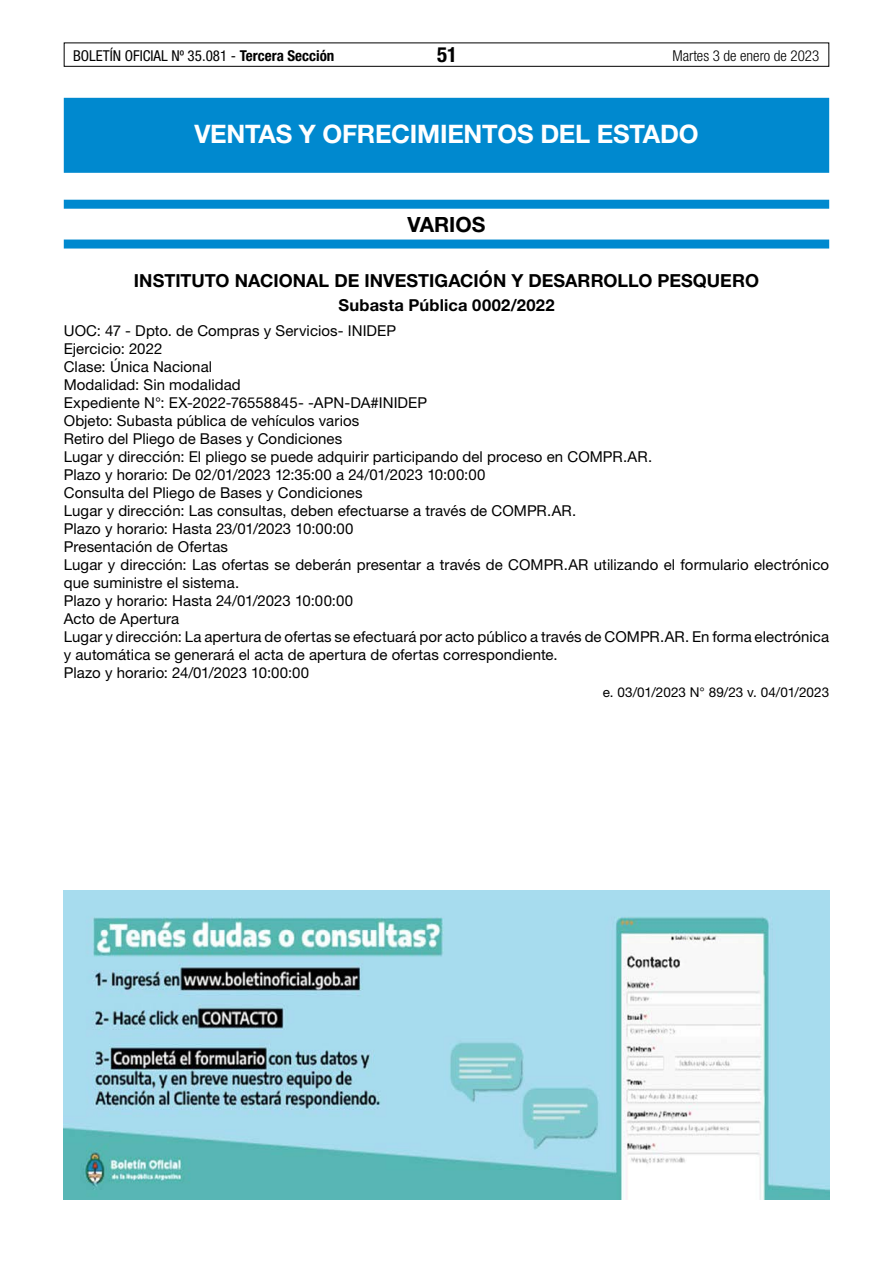
<style>
.page{position:relative;width:893px;height:1263px;background:#fff}
.page>*{position:absolute;margin:0;border:0;box-sizing:border-box;transform-origin:0 0}
.t1{font:700 25.5px "Helvetica Neue LT Std";letter-spacing:-.01em;color:#fff}
.t2{font:700 21px "Helvetica Neue LT Std";color:#000}
.t3{font:700 condensed 21px "Helvetica Neue LT Std";color:#000}
.t4{font:700 18px "Helvetica Neue LT Std";letter-spacing:.005em;color:#000}
.t5{font:700 16.5px "Helvetica Neue LT Std";letter-spacing:.015em;color:#000}
.t6{font:15px/18px "Helvetica Neue LT Std";letter-spacing:.005em;color:#000}
.t7{font:condensed 15px "Helvetica Neue LT Std";color:#000}
.t8{font:300 condensed 15px "Helvetica Neue LT Std";color:#000}
.t9{font:13.5px "Helvetica Neue LT Std";letter-spacing:-.005em;color:#000}
.s1{font-weight:700}
</style>
<div class="page">
<div style="left:64px;top:43px;width:765px;height:24px;border:1px solid #000"></div>
<div style="left:64px;top:98px;width:765px;height:75px;background:#0089cf"></div>
<div style="left:64px;top:200px;width:765px;height:9px;background:#0089cf"></div>
<div style="left:64px;top:240px;width:765px;height:9px;background:#0089cf"></div>
<img style="left:64px;top:891px;width:765px;height:308px">
<p class="t7" style="left:73px;top:47px;width:263px">BOLETÍN OFICIAL Nº 35.081 - <span class="s1">Tercera Sección</span></p>
<h2 class="t3" style="left:437px;top:42px;width:22px">51</h2>
<p class="t8" style="left:672px;top:47px;width:148px">Martes 3 de enero de 2023</p>
<h1 class="t1" style="left:194px;top:118px;width:506px">VENTAS Y OFRECIMIENTOS DEL ESTADO</h1>
<h2 class="t2" style="left:407px;top:212px;width:79px">VARIOS</h2>
<p class="t4" style="left:134px;top:270px;width:627px">INSTITUTO NACIONAL DE INVESTIGACIÓN Y DESARROLLO PESQUERO</p>
<p class="t5" style="left:338px;top:295px;width:218px">Subasta Pública 0002/2022</p>
<p class="t6" style="left:64px;top:321px;width:767px">UOC: 47 - Dpto. de Compras y Servicios- INIDEP<br>Ejercicio: 2022<br>Clase: Única Nacional<br>Modalidad: Sin modalidad<br>Expediente N°: EX-2022-76558845- -APN-DA#INIDEP<br>Objeto: Subasta pública de vehículos varios<br>Retiro del Pliego de Bases y Condiciones<br>Lugar y dirección: El pliego se puede adquirir participando del proceso en COMPR.AR.<br>Plazo y horario: De 02/01/2023 12:35:00 a 24/01/2023 10:00:00<br>Consulta del Pliego de Bases y Condiciones<br>Lugar y dirección: Las consultas, deben efectuarse a través de COMPR.AR.<br>Plazo y horario: Hasta 23/01/2023 10:00:00<br>Presentación de Ofertas<br>Lugar y dirección: Las ofertas se deberán presentar a través de COMPR.AR utilizando el formulario electrónico que suministre el sistema.<br>Plazo y horario: Hasta 24/01/2023 10:00:00<br>Acto de Apertura<br>Lugar y dirección: La apertura de ofertas se efectuará por acto público a través de COMPR.AR. En forma electrónica y automática se generará el acta de apertura de ofertas correspondiente.<br>Plazo y horario: 24/01/2023 10:00:00</p>
<p class="t9" style="left:603px;top:684px;width:228px">e. 03/01/2023 N° 89/23 v. 04/01/2023</p>
</div>
